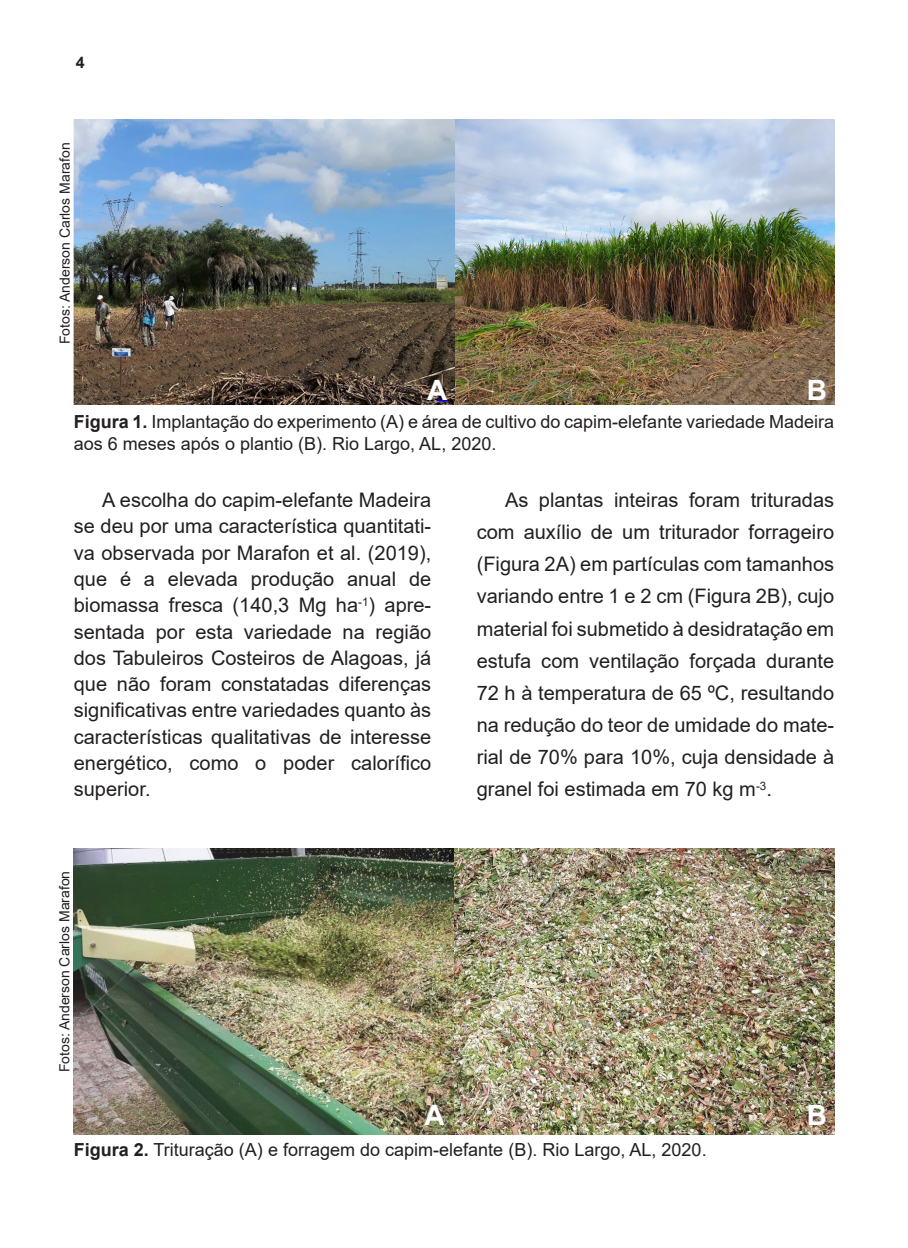
<style>
.page{position:relative;width:908px;height:1248px;background:#fff}
.page>*{position:absolute;margin:0;border:0;box-sizing:border-box;transform-origin:0 0}
.t1{font:700 28px "Arial";color:#fff}
.t2{font:20px/26.4px "Arial";color:#231f20;text-align:justify}
.t3{font:18px/21.6px "Arial";color:#231f20}
.t4{font:700 16px "Arial";color:#231f20}
.t5{font:14px "Arial";color:#231f20}
.s1{font-weight:700}
</style>
<div class="page">
<img style="left:74px;top:119px;width:759px;height:285px">
<img style="left:74px;top:848px;width:759px;height:285px">
<p class="t4" style="left:76px;top:51px;width:10px">4</p>
<p class="t5" style="left:55px;top:344px;width:203px;rotate:-90deg">Fotos: Anderson Carlos Marafon</p>
<h1 class="t1" style="left:427px;top:370px;width:22px">A</h1>
<h1 class="t1" style="left:806px;top:370px;width:22px">B</h1>
<p class="t3" style="left:74px;top:411px;width:761px"><span class="s1">Figura 1.</span> Implantação do experimento (A) e área de cultivo do capim-elefante variedade Madeira aos 6 meses após o plantio (B). Rio Largo, AL, 2020.</p>
<p class="t2" style="left:74px;top:486px;width:359px;text-indent:28px">A escolha do capim-elefante Madeira se deu por uma característica quantitati&shy;va observada por Marafon et al. (2019), que é a elevada produção anual de biomassa fresca (140,3 Mg ha<sup>-1</sup>) apre&shy;sentada por esta variedade na região dos Tabuleiros Costeiros de Alagoas, já que não foram constatadas diferenças significativas entre variedades quanto às características qualitativas de interesse energético, como o poder calorífico superior.</p>
<p class="t2" style="left:476px;top:483px;width:359px;line-height:32.2px;text-indent:28px">As plantas inteiras foram trituradas com auxílio de um triturador forrageiro (Figura 2A) em partículas com tamanhos variando entre 1 e 2 cm (Figura 2B), cujo material foi submetido à desidratação em estufa com ventilação forçada durante 72 h à temperatura de 65 ºC, resultando na redução do teor de umidade do mate&shy;rial de 70% para 10%, cuja densidade à granel foi estimada em 70 kg m<sup>-3</sup>.</p>
<p class="t5" style="left:55px;top:1072px;width:203px;rotate:-90deg">Fotos: Anderson Carlos Marafon</p>
<h1 class="t1" style="left:424px;top:1094px;width:22px">A</h1>
<h1 class="t1" style="left:806px;top:1094px;width:22px">B</h1>
<p class="t3" style="left:74px;top:1138px;width:634px"><span class="s1">Figura 2.</span> Trituração (A) e forragem do capim-elefante (B). Rio Largo, AL, 2020.</p>
</div>
